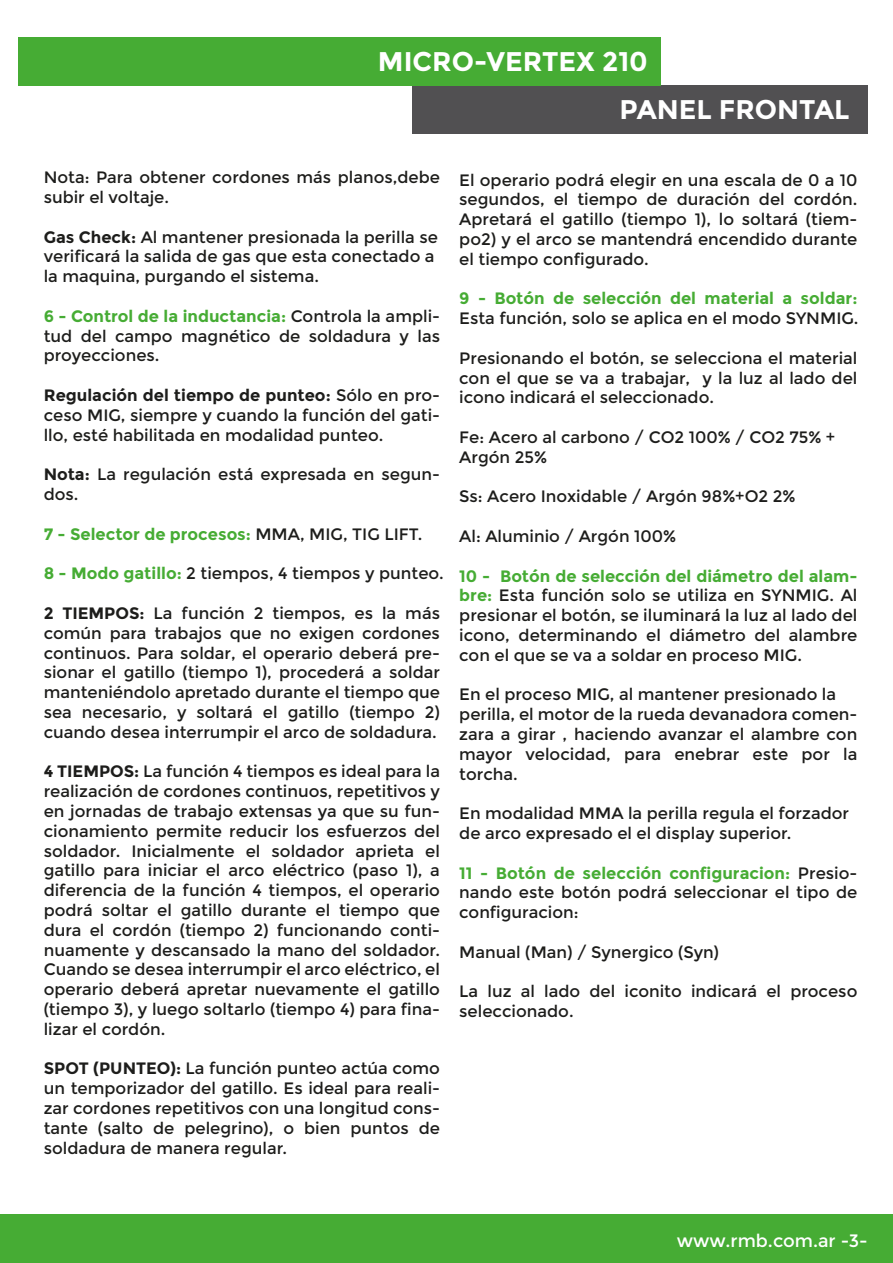
<style>
.page{position:relative;width:893px;height:1263px;background:#fff}
.page>*{position:absolute;margin:0;border:0;box-sizing:border-box;transform-origin:0 0}
.t1{font:700 27px/47.2px "Montserrat";color:#fff}
.t2{font:18px "Montserrat";color:#fff}
.t3{font:16.5px/19.8px "Montserrat";color:#1d1d1b;text-align:justify}
.t4{font:700 16.5px "Montserrat";color:#46ac34}
.s1{font-weight:700}
.s2{font-weight:700;color:#46ac34}
.s3{font-weight:400;color:#1d1d1b}
</style>
<div class="page">
<div style="left:412px;top:86px;width:455px;height:48px;background:#515052"></div>
<div style="left:18px;top:38px;width:642px;height:48px;background:#46ac34"></div>
<div style="left:1px;top:1215px;width:892px;height:48px;background:#46ac34"></div>
<h1 class="t1" style="left:620px;top:38px;width:232px;text-indent:-242px">MICRO-VERTEX 210<br>PANEL FRONTAL</h1>
<p class="t3" style="left:44px;top:168px;width:398px">Nota: Para obtener cordones más planos,debe subir el voltaje.</p>
<p class="t3" style="left:44px;top:227px;width:396px;text-align:left"><span class="s1">Gas Check:</span> Al mantener presionada la perilla se verificará la salida de gas que esta conectado a la maquina, purgando el sistema.</p>
<p class="t3" style="left:44px;top:306px;width:398px"><span class="s2">6 - Control de la inductancia:</span> Controla la ampli&shy;tud del campo magnético de soldadura y las proyecciones.</p>
<p class="t3" style="left:44px;top:386px;width:398px"><span class="s1">Regulación del tiempo de punteo:</span> Sólo en pro&shy;ceso MIG, siempre y cuando la función del gati&shy;llo, esté habilitada en modalidad punteo.</p>
<p class="t3" style="left:44px;top:465px;width:398px"><span class="s1">Nota:</span> La regulación está expresada en segun&shy;dos.</p>
<p class="t4" style="left:44px;top:524px;width:380px">7 - Selector de procesos: <span class="s3">MMA, MIG, TIG LIFT.</span></p>
<p class="t3" style="left:44px;top:564px;width:402px"><span class="s2">8 - Modo gatillo:</span> 2 tiempos, 4 tiempos y punteo.</p>
<p class="t3" style="left:44px;top:603px;width:398px"><span class="s1">2 TIEMPOS:</span> La función 2 tiempos, es la más común para trabajos que no exigen cordones continuos. Para soldar, el operario deberá pre&shy;sionar el gatillo (tiempo 1), procederá a soldar manteniéndolo apretado durante el tiempo que sea necesario, y soltará el gatillo (tiempo 2) cuando desea interrumpir el arco de soldadura.</p>
<p class="t3" style="left:44px;top:762px;width:398px"><span class="s1">4 TIEMPOS:</span> La función 4 tiempos es ideal para la realización de cordones continuos, repetitivos y en jornadas de trabajo extensas ya que su fun&shy;cionamiento permite reducir los esfuerzos del soldador. Inicialmente el soldador aprieta el gatillo para iniciar el arco eléctrico (paso 1), a diferencia de la función 4 tiempos, el operario podrá soltar el gatillo durante el tiempo que dura el cordón (tiempo 2) funcionando conti&shy;nuamente y descansado la mano del soldador.<br>Cuando se desea interrumpir el arco eléctrico, el operario deberá apretar nuevamente el gatillo (tiempo 3), y luego soltarlo (tiempo 4) para fina&shy;lizar el cordón.</p>
<p class="t3" style="left:44px;top:1059px;width:398px"><span class="s1">SPOT (PUNTEO):</span> La función punteo actúa como un temporizador del gatillo. Es ideal para reali&shy;zar cordones repetitivos con una longitud cons&shy;tante (salto de pelegrino), o bien puntos de soldadura de manera regular.</p>
<p class="t3" style="left:459px;top:170px;width:400px">El operario podrá elegir en una escala de 0 a 10 segundos, el tiempo de duración del cordón.<br>Apretará el gatillo (tiempo 1), lo soltará (tiem&shy;po2) y el arco se mantendrá encendido durante el tiempo configurado.</p>
<p class="t4" style="left:459px;top:289px;width:400px">9 - Botón de selección del material a soldar:</p>
<p class="t3" style="left:459px;top:309px;width:401px">Esta función, solo se aplica en el modo SYNMIG.</p>
<p class="t3" style="left:459px;top:348px;width:400px">Presionando el botón, se selecciona el material con el que se va a trabajar, y la luz al lado del icono indicará el seleccionado.</p>
<p class="t3" style="left:459px;top:427px;width:377px">Fe: Acero al carbono / CO2 100% / CO2 75% +<br>Argón 25%</p>
<p class="t3" style="left:459px;top:487px;width:338px">Ss: Acero Inoxidable / Argón 98%+O2 2%</p>
<p class="t3" style="left:459px;top:526px;width:218px">Al: Aluminio / Argón 100%</p>
<p class="t3" style="left:459px;top:566px;width:400px"><span class="s2">10 - Botón de selección del diámetro del alam&shy;bre:</span> Esta función solo se utiliza en SYNMIG. Al presionar el botón, se iluminará la luz al lado del icono, determinando el diámetro del alambre con el que se va a soldar en proceso MIG.</p>
<p class="t3" style="left:459px;top:685px;width:400px;text-align:left">En el proceso MIG, al mantener presionado la perilla, el motor de la rueda devanadora comen&shy;zara a girar , haciendo avanzar el alambre con mayor velocidad, para enebrar este por la torcha.</p>
<p class="t3" style="left:459px;top:804px;width:391px">En modalidad MMA la perilla regula el forzador de arco expresado el el display superior.</p>
<p class="t3" style="left:459px;top:863px;width:400px"><span class="s2">11 - Botón de selección configuracion:</span> Presio&shy;nando este botón podrá seleccionar el tipo de configuracion:</p>
<p class="t3" style="left:459px;top:942px;width:261px">Manual (Man) / Synergico (Syn)</p>
<p class="t3" style="left:459px;top:982px;width:400px">La luz al lado del iconito indicará el proceso seleccionado.</p>
<p class="t2" style="left:677px;top:1230px;width:192px">www.rmb.com.ar -3-</p>
</div>
